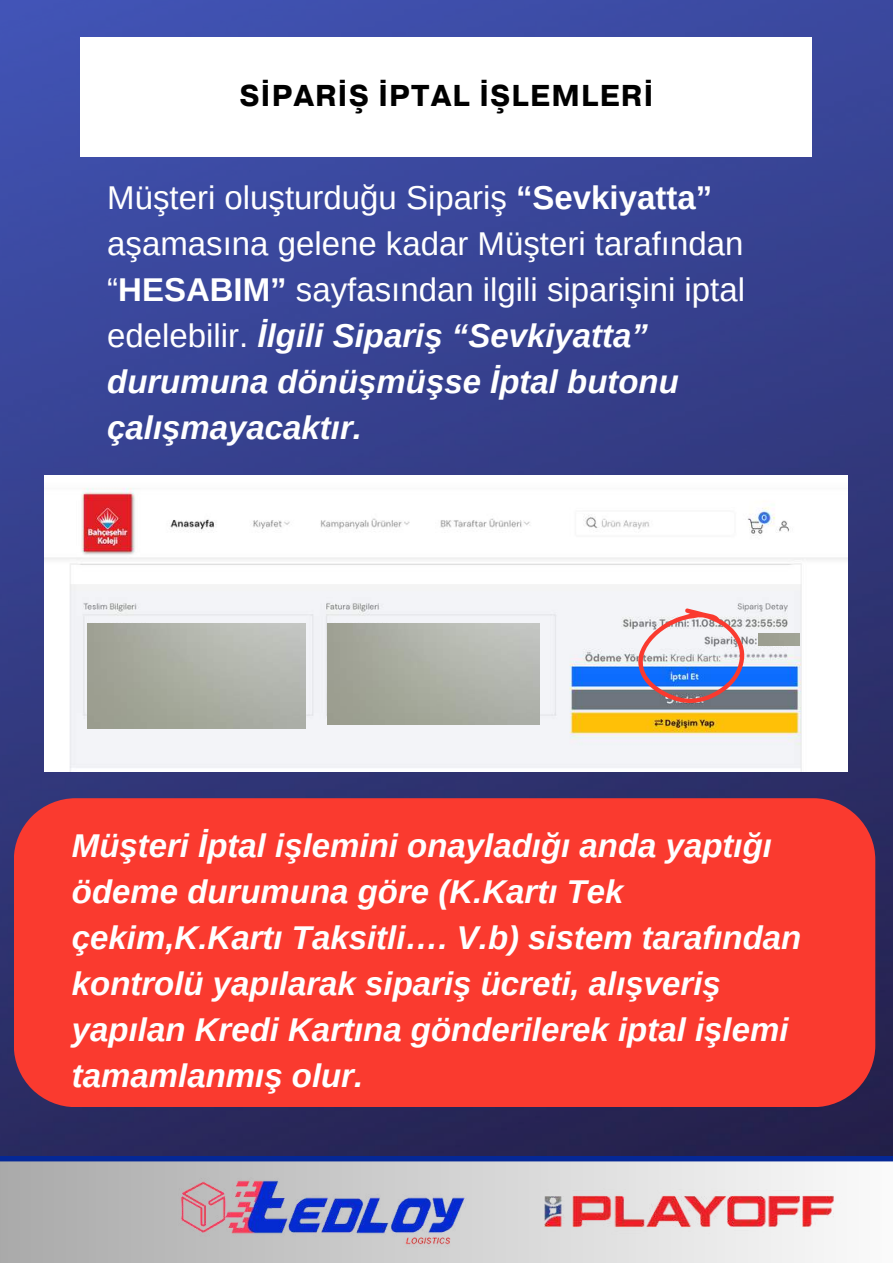
<style>
.page{position:relative;width:893px;height:1264px;background:#fff}
.page>*{position:absolute;margin:0;border:0;box-sizing:border-box;transform-origin:0 0}
.t1{font:italic 700 33px/46px "Arimo";color:#fff}
.t2{font:33px/46px "Arimo";color:#fff}
.t3{font:700 30px "Pragmatica";letter-spacing:.04em;color:#000}
.s1{font-weight:700}
.s2{font-weight:700;font-style:italic}
</style>
<div class="page">
<img style="left:0;top:0;width:892px;height:1156px">
<div style="left:81px;top:37px;width:731px;height:119px;background:#fff"></div>
<svg style="left:0;top:1156px;width:892px;height:106px"></svg>
<img style="left:162px;top:1156px;width:341px;height:106px">
<img style="left:503px;top:1165px;width:351px;height:89px">
<img style="left:45px;top:475px;width:802px;height:296px">
<img style="left:87px;top:623px;width:218px;height:105px">
<img style="left:327px;top:623px;width:212px;height:101px">
<img style="left:758px;top:634px;width:41px;height:11px">
<svg style="left:638px;top:608px;width:107px;height:96px"></svg>
<div style="left:14px;top:798px;width:861px;height:309px;background:#fa3a2f"></div>
<p class="t3" style="left:239px;top:75px;width:415px">SİPARİŞ İPTAL İŞLEMLERİ</p>
<p class="t2" style="left:107px;top:174px;width:639px">Müşteri oluşturduğu Sipariş <span class="s1">“Sevkiyatta” </span>aşamasına gelene kadar Müşteri tarafından “<span class="s1">HESABIM”</span> sayfasından ilgili siparişini iptal edelebilir. <span class="s2">İlgili Sipariş “Sevkiyatta” durumuna dönüşmüşse İptal butonu çalışmayacaktır.</span></p>
<p class="t1" style="left:72px;top:822px;width:731px">Müşteri İptal işlemini onayladığı anda yaptığı ödeme durumuna göre (K.Kartı Tek çekim,K.Kartı Taksitli…. V.b) sistem tarafından kontrolü yapılarak sipariş ücreti, alışveriş yapılan Kredi Kartına gönderilerek iptal işlemi tamamlanmış olur.</p>
</div>
